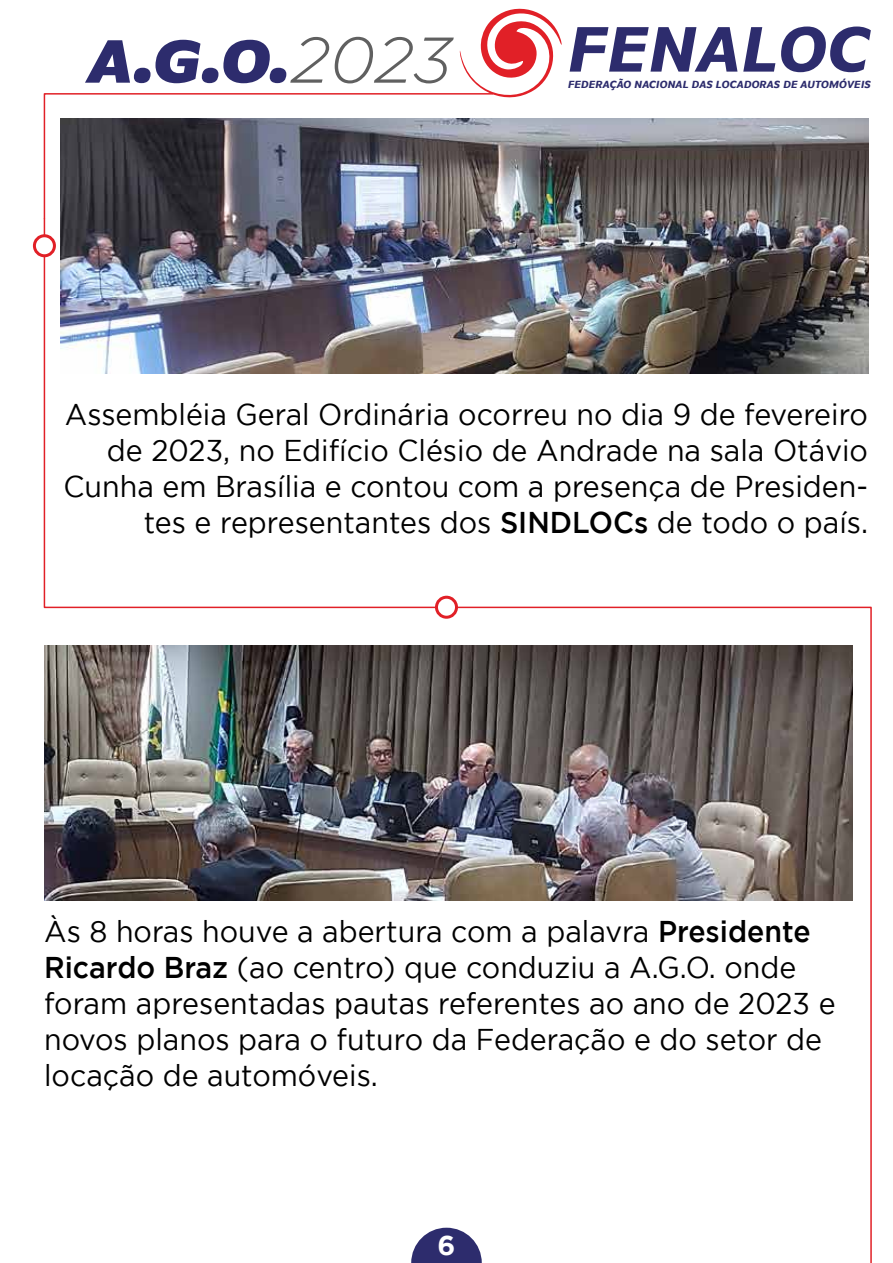
<style>
.page{position:relative;width:893px;height:1263px;background:#fff}
.page>*{position:absolute;margin:0;border:0;box-sizing:border-box;transform-origin:0 0}
.t1{font:italic 700 67.65px "Basic Gothic Web W03";color:#2d2c6d}
.t2{font:italic 900 64.5px "Basic Gothic Web W03";color:#2d2c6d}
.t3{font:30px/36px "Gotham";color:#000;text-align:right;scale:.95 1}
.t4{font:700 27.15px "Gotham";color:#fff}
.t5{font:italic 700 10.95px "Basic Gothic Web W03";color:#2d2c6d}
.s1{font-family:"Gotham";font-weight:300;color:#606060}
.s2{font-weight:500}
</style>
<div class="page">
<img style="left:494px;top:118px;width:374px;height:99px">
<svg style="left:459px;top:8px;width:103px;height:90px"></svg>
<svg style="left:43px;top:92px;width:451px;height:125px"></svg>
<img style="left:43px;top:217px;width:829px;height:1046px">
<div style="left:34px;top:236px;width:20px;height:20px;background:#fff;border-radius:50%"></div>
<div style="left:33px;top:234px;width:23px;height:23px;border:3px solid #e12027;border-radius:50%"></div>
<div style="left:436px;top:597px;width:20px;height:20px;background:#fff;border-radius:50%"></div>
<div style="left:435px;top:596px;width:23px;height:23px;border:3px solid #e12027;border-radius:50%"></div>
<svg style="left:411px;top:1228px;width:71px;height:35px"></svg>
<h2 class="t2" style="left:89px;top:25px;width:365px">A.G.O.<span class="s1">2023</span></h2>
<h1 class="t1" style="left:568px;top:12px;width:304px">FENALOC</h1>
<p class="t5" style="left:568px;top:79px;width:304px">FEDERAÇÃO NACIONAL DAS LOCADORAS DE AUTOMÓVEIS</p>
<p class="t3" style="left:64px;top:396px;width:848px">Assembléia Geral Ordinária ocorreu no dia 9 de fevereiro de 2023, no Edifício Clésio de Andrade na sala Otávio Cunha em Brasília e contou com a presença de Presiden&shy;tes e representantes dos <span class="s2">SINDLOCs</span> de todo o país.</p>
<p class="t3" style="left:44px;top:913px;width:835px;text-align:left">Às 8 horas houve a abertura com a palavra <span class="s2">Presidente Ricardo Braz</span> (ao centro) que conduziu a A.G.O. onde foram apresentadas pautas referentes ao ano de 2023 e novos planos para o futuro da Federação e do setor de locação de automóveis.</p>
<p class="t4" style="left:437px;top:1229px;width:19px">6</p>
</div>
